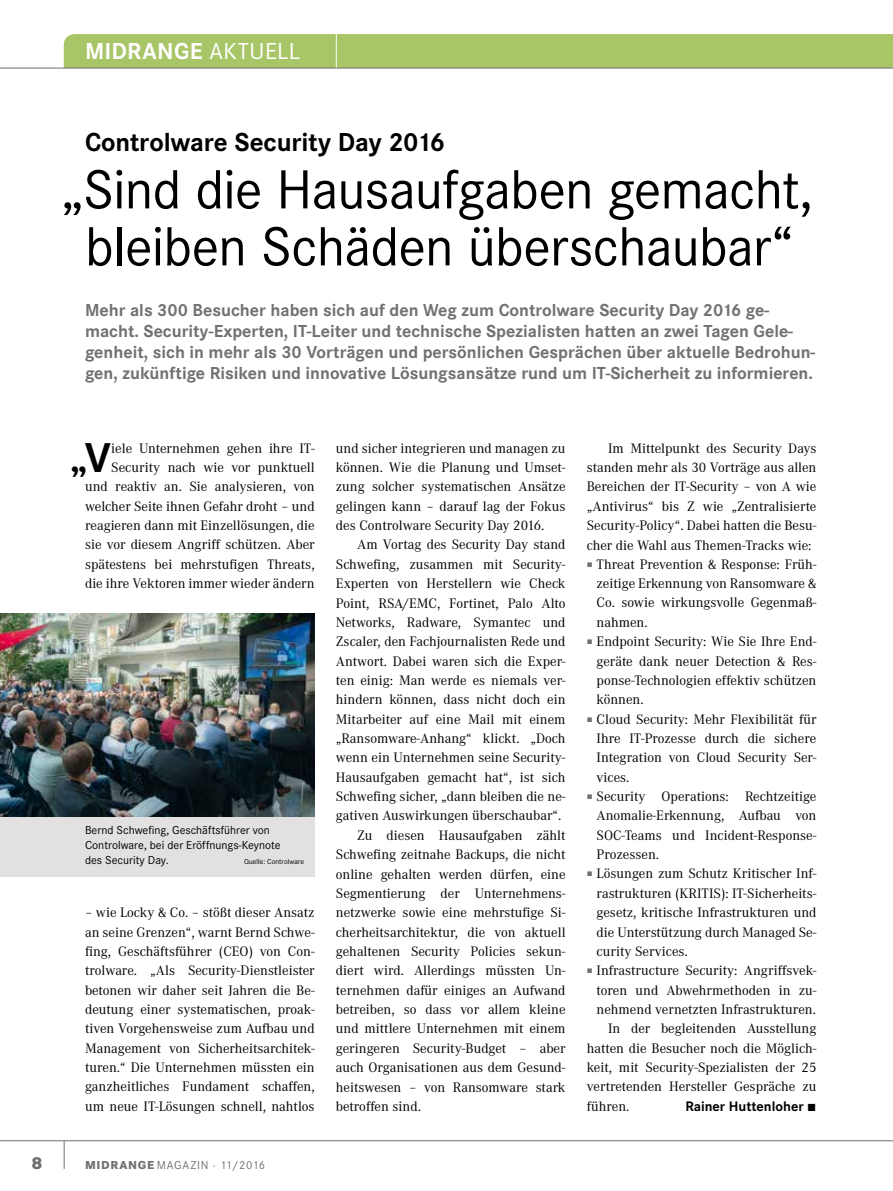
<style>
.page{position:relative;width:893px;height:1191px;background:#fff}
.page>*{position:absolute;margin:0;border:0;box-sizing:border-box;transform-origin:0 0}
.t1{font:57px/57px "Corporate S";letter-spacing:-.015em;color:#000;text-align:center}
.t2{font:700 43.2px "Corporate S";color:#000}
.t3{font:700 27px "Corporate S";letter-spacing:-.01em;color:#000}
.t4{font:700 24px "Corporate S";letter-spacing:.01em;color:#fff}
.t5{font:700 18px/21px "Corporate S";color:#707172}
.t6{font:800 18px "Corporate S";color:#707172}
.t7{font:14.25px/19.4px "Corporate A";color:#000;text-align:justify}
.t8{font:700 14.25px "Corporate S";color:#000}
.t9{font:12px/15px "Corporate S";color:#000}
.t10{font:12px "Corporate S";letter-spacing:.055em;color:#707172}
.t11{font:7.5px "Corporate S";color:#000}
.s1{font-weight:400}
.s2{font-weight:800}
.s3{font-family:"The Sans Bold Expert";font-size:6.75px;color:#707172}
.s4{font-family:"The Sans Bold Expert";font-weight:400;font-size:10.5px}
</style>
<div class="page">
<div style="left:64px;top:34px;width:829px;height:34px;background:#a8c667"></div>
<hr style="left:0;top:1140px;width:893px;height:1px;background:#707172">
<svg style="left:64px;top:1140px;width:1px;height:28px"></svg>
<hr style="left:336px;top:34px;width:1px;height:34px;background:#fff">
<div style="left:0;top:816px;width:315px;height:61px;background:#e2e0e0"></div>
<img style="left:0;top:614px;width:315px;height:202px">
<hr style="left:0;top:68px;width:893px;height:1px;background:#707172">
<h3 class="t4" style="left:85px;top:37px;width:217px">MIDRANGE <span class="s1">AKTUELL</span></h3>
<h3 class="t3" style="left:85px;top:127px;width:362px">Controlware Security Day 2016</h3>
<h1 class="t1" style="left:62px;top:161px;width:753px">„Sind die Hausaufgaben gemacht, bleiben Schäden überschaubar“</h1>
<p class="t5" style="left:85px;top:300px;width:732px">Mehr als 300 Besucher haben sich auf den Weg zum Controlware Security Day 2016 ge&shy;macht. Security-Experten, IT-Leiter und technische Spezialisten hatten an zwei Tagen Gele&shy;genheit, sich in mehr als 30 Vorträgen und persönlichen Gesprächen über aktuelle Bedrohun&shy;gen, zukünftige Risiken und innovative Lösungsansätze rund um IT-Sicherheit zu informieren.</p>
<p class="t6" style="left:31px;top:1152px;width:13px">8</p>
<p class="t7" style="left:85px;top:438px;width:231px;text-align:right">iele Unternehmen gehen ihre IT-Security nach wie vor punktuell und reaktiv an. Sie analysieren, von welcher Seite ihnen Gefahr droht – und reagieren dann mit Einzellösungen, die sie vor diesem Angriff schützen. Aber spätestens bei mehrstufigen Threats, die ihre Vektoren immer wieder ändern</p>
<h2 class="t2" style="left:71px;top:433px;width:42px">„V</h2>
<p class="t9" style="left:85px;top:822px;width:197px">Bernd Schwefing, Geschäftsführer von<br>Controlware, bei der Eröffnungs-Keynote des Security Day.</p>
<p class="t11" style="left:244px;top:857px;width:61px">Quelle: Controlware</p>
<p class="t7" style="left:85px;top:903px;width:231px">– wie Locky &amp; Co. – stößt dieser Ansatz an seine Grenzen“, warnt Bernd Schwe&shy;fing, Geschäftsführer (CEO) von Con&shy;trolware. „Als Security-Dienstleister betonen wir daher seit Jahren die Be&shy;deutung einer systematischen, proak&shy;tiven Vorgehensweise zum Aufbau und Management von Sicherheitsarchitek&shy;turen.“ Die Unternehmen müssten ein ganzheitliches Fundament schaffen, um neue IT-Lösungen schnell, nahtlos</p>
<p class="t10" style="left:85px;top:1158px;width:182px"><span class="s2">MIDRANGE</span> MAGAZIN · 11/2016</p>
<p class="t7" style="left:336px;top:438px;width:231px">und sicher integrieren und managen zu können. Wie die Planung und Umset&shy;zung solcher systematischen Ansätze gelingen kann – darauf lag der Fokus des Controlware Security Day 2016.</p>
<p class="t7" style="left:357px;top:535px;width:210px">Am Vortag des Security Day stand</p>
<p class="t7" style="left:336px;top:555px;width:231px">Schwefing, zusammen mit Security-</p>
<p class="t7" style="left:336px;top:574px;width:231px">Experten von Herstellern wie Check</p>
<p class="t7" style="left:336px;top:593px;width:231px">Point, RSA/EMC, Fortinet, Palo Alto</p>
<p class="t7" style="left:336px;top:613px;width:231px">Networks, Radware, Symantec und</p>
<p class="t7" style="left:336px;top:632px;width:231px">Zscaler, den Fachjournalisten Rede und</p>
<p class="t7" style="left:336px;top:651px;width:231px">Antwort. Dabei waren sich die Exper-</p>
<p class="t7" style="left:336px;top:671px;width:231px">ten einig: Man werde es niemals ver-</p>
<p class="t7" style="left:336px;top:690px;width:231px">hindern können, dass nicht doch ein</p>
<p class="t7" style="left:336px;top:709px;width:231px">Mitarbeiter auf eine Mail mit einem</p>
<p class="t7" style="left:336px;top:729px;width:231px">„Ransomware-Anhang“ klickt. „Doch</p>
<p class="t7" style="left:336px;top:748px;width:231px">wenn ein Unternehmen seine Security-</p>
<p class="t7" style="left:336px;top:767px;width:231px">Hausaufgaben gemacht hat“, ist sich</p>
<p class="t7" style="left:336px;top:787px;width:231px">Schwefing sicher, „dann bleiben die ne-</p>
<p class="t7" style="left:336px;top:806px;width:227px">gativen Auswirkungen überschaubar“.</p>
<p class="t7" style="left:357px;top:825px;width:210px">Zu diesen Hausaufgaben zählt</p>
<p class="t7" style="left:336px;top:845px;width:231px">Schwefing zeitnahe Backups, die nicht</p>
<p class="t7" style="left:336px;top:864px;width:231px">online gehalten werden dürfen, eine</p>
<p class="t7" style="left:336px;top:884px;width:231px">Segmentierung der Unternehmens-</p>
<p class="t7" style="left:336px;top:903px;width:231px">netzwerke sowie eine mehrstufige Si-</p>
<p class="t7" style="left:336px;top:922px;width:231px">cherheitsarchitektur, die von aktuell</p>
<p class="t7" style="left:336px;top:942px;width:231px">gehaltenen Security Policies sekun-</p>
<p class="t7" style="left:336px;top:961px;width:231px">diert wird. Allerdings müssten Un-</p>
<p class="t7" style="left:336px;top:980px;width:231px">ternehmen dafür einiges an Aufwand</p>
<p class="t7" style="left:336px;top:1000px;width:231px">betreiben, so dass vor allem kleine</p>
<p class="t7" style="left:336px;top:1019px;width:231px">und mittlere Unternehmen mit einem</p>
<p class="t7" style="left:336px;top:1038px;width:231px">geringeren Security-Budget – aber</p>
<p class="t7" style="left:336px;top:1058px;width:231px">auch Organisationen aus dem Gesund-</p>
<p class="t7" style="left:336px;top:1077px;width:231px">heitswesen – von Ransomware stark</p>
<p class="t7" style="left:336px;top:1096px;width:87px">betroffen sind.</p>
<p class="t7" style="left:608px;top:438px;width:210px">Im Mittelpunkt des Security Days</p>
<p class="t7" style="left:587px;top:458px;width:231px">standen mehr als 30 Vorträge aus allen</p>
<p class="t7" style="left:587px;top:477px;width:231px">Bereichen der IT-Security – von A wie</p>
<p class="t7" style="left:587px;top:497px;width:231px">„Antivirus“ bis Z wie „Zentralisierte</p>
<p class="t7" style="left:587px;top:516px;width:231px">Security-Policy“. Dabei hatten die Besu-</p>
<p class="t7" style="left:587px;top:535px;width:226px">cher die Wahl aus Themen-Tracks wie:</p>
<p class="t7" style="left:587px;top:555px;width:231px"><span class="s3">ó</span> Threat Prevention &amp; Response: Früh-</p>
<p class="t7" style="left:597px;top:574px;width:221px">zeitige Erkennung von Ransomware &amp;</p>
<p class="t7" style="left:597px;top:593px;width:221px">Co. sowie wirkungsvolle Gegenmaß-</p>
<p class="t7" style="left:597px;top:613px;width:53px">nahmen.</p>
<p class="t7" style="left:587px;top:632px;width:231px"><span class="s3">ó</span> Endpoint Security: Wie Sie Ihre End-</p>
<p class="t7" style="left:597px;top:651px;width:221px">geräte dank neuer Detection &amp; Res-</p>
<p class="t7" style="left:597px;top:671px;width:221px">ponse-Technologien effektiv schützen</p>
<p class="t7" style="left:597px;top:690px;width:49px">können.</p>
<p class="t7" style="left:587px;top:709px;width:231px"><span class="s3">ó</span> Cloud Security: Mehr Flexibilität für</p>
<p class="t7" style="left:597px;top:729px;width:221px">Ihre IT-Prozesse durch die sichere</p>
<p class="t7" style="left:597px;top:748px;width:221px">Integration von Cloud Security Ser-</p>
<p class="t7" style="left:597px;top:767px;width:34px">vices.</p>
<p class="t7" style="left:587px;top:787px;width:231px"><span class="s3">ó</span> Security Operations: Rechtzeitige</p>
<p class="t7" style="left:597px;top:806px;width:221px">Anomalie-Erkennung, Aufbau von</p>
<p class="t7" style="left:597px;top:825px;width:221px">SOC-Teams und Incident-Response-</p>
<p class="t7" style="left:597px;top:845px;width:64px">Prozessen.</p>
<p class="t7" style="left:587px;top:864px;width:231px"><span class="s3">ó</span> Lösungen zum Schutz Kritischer Inf-</p>
<p class="t7" style="left:597px;top:883px;width:221px">rastrukturen (KRITIS): IT-Sicherheits-</p>
<p class="t7" style="left:597px;top:903px;width:221px">gesetz, kritische Infrastrukturen und</p>
<p class="t7" style="left:597px;top:922px;width:221px">die Unterstützung durch Managed Se-</p>
<p class="t7" style="left:597px;top:942px;width:93px">curity Services.</p>
<p class="t7" style="left:587px;top:961px;width:231px"><span class="s3">ó</span> Infrastructure Security: Angriffsvek-</p>
<p class="t7" style="left:597px;top:980px;width:221px">toren und Abwehrmethoden in zu-</p>
<p class="t7" style="left:597px;top:1000px;width:221px">nehmend vernetzten Infrastrukturen.</p>
<p class="t7" style="left:608px;top:1019px;width:210px">In der begleitenden Ausstellung</p>
<p class="t7" style="left:587px;top:1038px;width:231px">hatten die Besucher noch die Möglich-</p>
<p class="t7" style="left:587px;top:1058px;width:231px">keit, mit Security-Spezialisten der 25</p>
<p class="t7" style="left:587px;top:1077px;width:231px">vertretenden Hersteller Gespräche zu</p>
<p class="t7" style="left:587px;top:1096px;width:44px">führen.</p>
<p class="t8" style="left:685px;top:1097px;width:132px">Rainer Huttenloher <span class="s4">ó</span></p>
</div>
